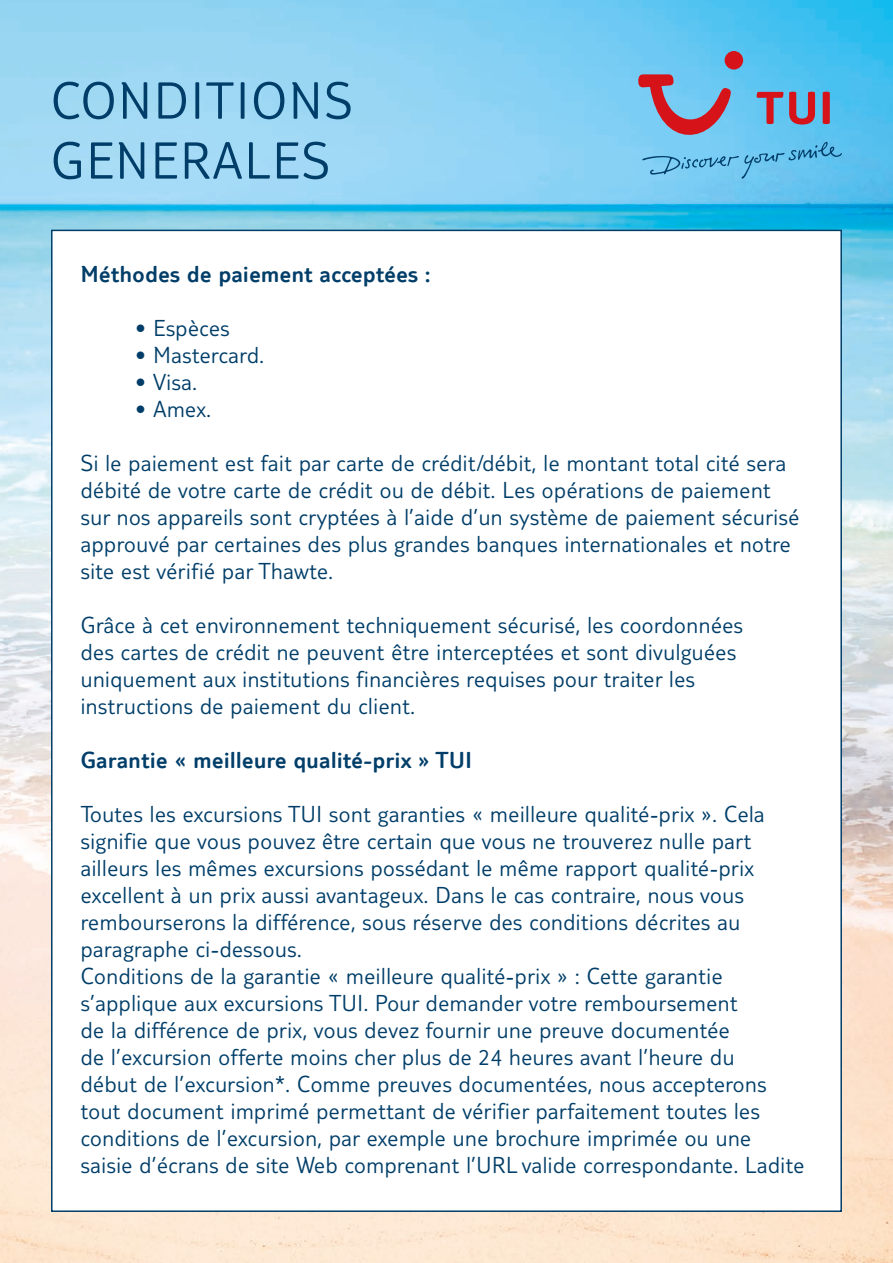
<style>
.page{position:relative;width:893px;height:1263px;background:#fff}
.page>*{position:absolute;margin:0;border:0;box-sizing:border-box;transform-origin:0 0}
.t1{font:300 54px/60px "TUI Type";letter-spacing:.045em;color:#003e69}
.t2{font:300 24px/27px "TUI Type";letter-spacing:.025em;color:#003e69}
.t3{font:300 24px "TUI Type";letter-spacing:.025em;color:#003e69}
</style>
<div class="page">
<img style="left:0;top:0;width:893px;height:1263px">
<div style="left:725px;top:51px;width:18px;height:19px;background:#d51318;border-radius:50%"></div>
<svg style="left:638px;top:74px;width:204px;height:105px;background:#76abcf"></svg>
<div style="left:51px;top:230px;width:791px;height:982px;background:#fff;border:2px solid #003e69"></div>
<h1 class="t1" style="left:51px;top:70px;width:303px">CONDITIONS<br>GENERALES</h1>
<p class="t3" style="left:81px;top:260px;width:351px">Méthodes de paiement acceptées :</p>
<p class="t2" style="left:135px;top:314px;width:96px">• Espèces</p>
<p class="t2" style="left:135px;top:341px;width:131px">• Mastercard.</p>
<p class="t2" style="left:135px;top:368px;width:64px">• Visa.</p>
<p class="t2" style="left:135px;top:395px;width:78px">• Amex.</p>
<p class="t2" style="left:81px;top:449px;width:720px">Si le paiement est fait par carte de crédit/débit, le montant total cité sera débité de votre carte de crédit ou de débit. Les opérations de paiement sur nos appareils sont cryptées à l’aide d’un système de paiement sécurisé approuvé par certaines des plus grandes banques internationales et notre site est vérifié par Thawte.</p>
<p class="t2" style="left:81px;top:611px;width:664px">Grâce à cet environnement techniquement sécurisé, les coordonnées des cartes de crédit ne peuvent être interceptées et sont divulguées uniquement aux institutions financières requises pour traiter les instructions de paiement du client.</p>
<p class="t3" style="left:81px;top:746px;width:393px">Garantie « meilleure qualité-prix » TUI</p>
<p class="t2" style="left:81px;top:800px;width:725px">Toutes les excursions TUI sont garanties « meilleure qualité-prix ». Cela signifie que vous pouvez être certain que vous ne trouverez nulle part ailleurs les mêmes excursions possédant le même rapport qualité-prix excellent à un prix aussi avantageux. Dans le cas contraire, nous vous rembourserons la différence, sous réserve des conditions décrites au paragraphe ci-dessous.<br>Conditions de la garantie « meilleure qualité-prix » : Cette garantie s’applique aux excursions TUI. Pour demander votre remboursement<br>de la différence de prix, vous devez fournir une preuve documentée<br>de l’excursion offerte moins cher plus de 24 heures avant l’heure du<br>début de l’excursion*. Comme preuves documentées, nous accepterons tout document imprimé permettant de vérifier parfaitement toutes les conditions de l’excursion, par exemple une brochure imprimée ou une saisie d’écrans de site Web comprenant l’URL valide correspondante. Ladite</p>
</div>
